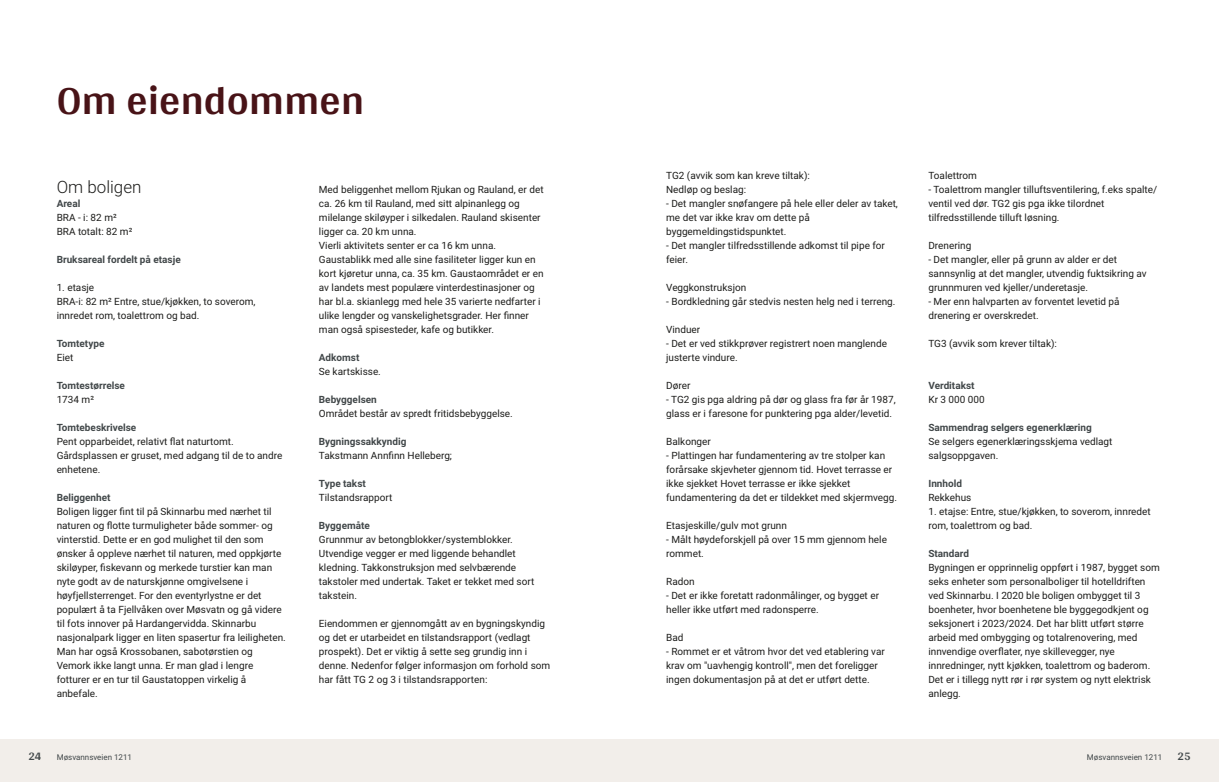
<style>
.page{position:relative;width:1219px;height:782px;background:#fff}
.page>*{position:absolute;margin:0;border:0;box-sizing:border-box;transform-origin:0 0}
.t1{font:700 42px "Arya";color:#481317}
.t2{font:300 17px "Roboto";color:#1d1d1b}
.t3{font:700 12px "Arya";color:#414749}
.t4{font:10px/14px "Roboto";color:#1d1d1b}
.t5{font:700 10px "Roboto";color:#414749}
.t6{font:8px "Roboto";color:#414749}
</style>
<div class="page">
<div style="left:0;top:739px;width:612px;height:42px;background:#f2eeea"></div>
<div style="left:607px;top:739px;width:612px;height:42px;background:#f2eeea"></div>
<h1 class="t1" style="left:57px;top:75px;width:309px">Om eiendommen</h1>
<h2 class="t2" style="left:57px;top:174px;width:86px">Om boligen</h2>
<p class="t5" style="left:57px;top:196px;width:25px">Areal</p>
<p class="t4" style="left:57px;top:209px;width:77px">BRA ‑ i: 82 m²<br>BRA totalt: 82 m²</p>
<p class="t5" style="left:57px;top:252px;width:126px">Bruksareal fordelt på etasje</p>
<p class="t4" style="left:57px;top:279px;width:200px">1. etasje<br>BRA‑i: 82 m² Entre, stue/kjøkken, to soverom, innredet rom, toalettrom og bad.</p>
<p class="t5" style="left:57px;top:336px;width:49px">Tomtetype</p>
<p class="t4" style="left:57px;top:349px;width:18px">Eiet</p>
<p class="t5" style="left:57px;top:378px;width:70px">Tomtestørrelse</p>
<p class="t4" style="left:57px;top:391px;width:39px">1734 m²</p>
<p class="t5" style="left:57px;top:420px;width:81px">Tomtebeskrivelse</p>
<p class="t4" style="left:57px;top:433px;width:227px">Pent opparbeidet, relativt flat naturtomt.<br>Gårdsplassen er gruset, med adgang til de to andre enhetene.</p>
<p class="t5" style="left:57px;top:490px;width:55px">Beliggenhet</p>
<p class="t4" style="left:57px;top:503px;width:231px">Boligen ligger fint til på Skinnarbu med nærhet til naturen og flotte turmuligheter både sommer‑ og vinterstid. Dette er en god mulighet til den som ønsker å oppleve nærhet til naturen, med oppkjørte skiløyper, fiskevann og merkede turstier kan man nyte godt av de naturskjønne omgivelsene i høyfjellsterrenget. For den eventyrlystne er det populært å ta Fjellvåken over Møsvatn og gå videre til fots innover på Hardangervidda. Skinnarbu nasjonalpark ligger en liten spasertur fra leiligheten.<br>Man har også Krossobanen, sabotørstien og Vemork ikke langt unna. Er man glad i lengre fotturer er en tur til Gaustatoppen virkelig å anbefale.</p>
<p class="t3" style="left:28px;top:749px;width:15px">24</p>
<p class="t6" style="left:57px;top:751px;width:77px">Møsvannsveien 1211</p>
<p class="t4" style="left:319px;top:181px;width:226px">Med beliggenhet mellom Rjukan og Rauland, er det ca. 26 km til Rauland, med sitt alpinanlegg og milelange skiløyper i silkedalen. Rauland skisenter ligger ca. 20 km unna.<br>Vierli aktivitets senter er ca 16 km unna.<br>Gaustablikk med alle sine fasiliteter ligger kun en kort kjøretur unna, ca. 35 km. Gaustaområdet er en av landets mest populære vinterdestinasjoner og har bl.a. skianlegg med hele 35 varierte nedfarter i ulike lengder og vanskelighetsgrader. Her finner man også spisesteder, kafe og butikker.</p>
<p class="t5" style="left:319px;top:350px;width:42px">Adkomst</p>
<p class="t4" style="left:319px;top:363px;width:64px">Se kartskisse.</p>
<p class="t5" style="left:319px;top:392px;width:59px">Bebyggelsen</p>
<p class="t4" style="left:319px;top:405px;width:195px">Området består av spredt fritidsbebyggelse.</p>
<p class="t5" style="left:319px;top:434px;width:89px">Bygningssakkyndig</p>
<p class="t4" style="left:319px;top:447px;width:135px">Takstmann Annfinn Helleberg;</p>
<p class="t5" style="left:319px;top:476px;width:48px">Type takst</p>
<p class="t4" style="left:319px;top:489px;width:75px">Tilstandsrapport</p>
<p class="t5" style="left:319px;top:518px;width:52px">Byggemåte</p>
<p class="t4" style="left:319px;top:531px;width:217px">Grunnmur av betongblokker/systemblokker.<br>Utvendige vegger er med liggende behandlet kledning. Takkonstruksjon med selvbærende takstoler med undertak. Taket er tekket med sort takstein.</p>
<p class="t4" style="left:319px;top:615px;width:233px">Eiendommen er gjennomgått av en bygningskyndig og det er utarbeidet en tilstandsrapport (vedlagt prospekt). Det er viktig å sette seg grundig inn i denne. Nedenfor følger informasjon om forhold som har fått TG 2 og 3 i tilstandsrapporten:</p>
<p class="t4" style="left:666px;top:167px;width:233px">TG2 (avvik som kan kreve tiltak):<br>Nedløp og beslag:<br>‑ Det mangler snøfangere på hele eller deler av taket, me det var ikke krav om dette på byggemeldingstidspunktet.<br>‑ Det mangler tilfredsstillende adkomst til pipe for feier.</p>
<p class="t4" style="left:666px;top:279px;width:231px">Veggkonstruksjon<br>‑ Bordkledning går stedvis nesten helg ned i terreng.</p>
<p class="t4" style="left:666px;top:321px;width:222px">Vinduer<br>‑ Det er ved stikkprøver registrert noen manglende justerte vindure.</p>
<p class="t4" style="left:666px;top:377px;width:231px">Dører<br>‑ TG2 gis pga aldring på dør og glass fra før år 1987, glass er i faresone for punktering pga alder/levetid.</p>
<p class="t4" style="left:666px;top:433px;width:232px">Balkonger<br>‑ Plattingen har fundamentering av tre stolper kan forårsake skjevheter gjennom tid. Hovet terrasse er ikke sjekket Hovet terrasse er ikke sjekket fundamentering da det er tildekket med skjermvegg.</p>
<p class="t4" style="left:666px;top:517px;width:222px">Etasjeskille/gulv mot grunn<br>‑ Målt høydeforskjell på over 15 mm gjennom hele rommet.</p>
<p class="t4" style="left:666px;top:573px;width:214px">Radon<br>‑ Det er ikke foretatt radonmålinger, og bygget er heller ikke utført med radonsperre.</p>
<p class="t4" style="left:666px;top:629px;width:220px">Bad<br>‑ Rommet er et våtrom hvor det ved etablering var krav om "uavhengig kontroll", men det foreligger ingen dokumentasjon på at det er utført dette.</p>
<p class="t4" style="left:928px;top:167px;width:230px">Toalettrom<br>‑ Toalettrom mangler tilluftsventilering, f.eks spalte/ ventil ved dør. TG2 gis pga ikke tilordnet tilfredsstillende tilluft løsning.</p>
<p class="t4" style="left:928px;top:237px;width:220px">Drenering<br>‑ Det mangler, eller på grunn av alder er det sannsynlig at det mangler, utvendig fuktsikring av grunnmuren ved kjeller/underetasje.<br>‑ Mer enn halvparten av forventet levetid på drenering er overskredet.</p>
<p class="t4" style="left:928px;top:335px;width:130px">TG3 (avvik som krever tiltak):</p>
<p class="t5" style="left:928px;top:378px;width:48px">Verditakst</p>
<p class="t4" style="left:928px;top:391px;width:58px">Kr 3 000 000</p>
<p class="t5" style="left:928px;top:420px;width:165px">Sammendrag selgers egenerklæring</p>
<p class="t4" style="left:928px;top:433px;width:186px">Se selgers egenerklæringsskjema vedlagt salgsoppgaven.</p>
<p class="t5" style="left:928px;top:476px;width:35px">Innhold</p>
<p class="t4" style="left:928px;top:489px;width:44px">Rekkehus</p>
<p class="t4" style="left:928px;top:503px;width:224px">1. etajse: Entre, stue/kjøkken, to soverom, innredet rom, toalettrom og bad.</p>
<p class="t5" style="left:928px;top:546px;width:42px">Standard</p>
<p class="t4" style="left:928px;top:559px;width:233px">Bygningen er opprinnelig oppført i 1987, bygget som seks enheter som personalboliger til hotelldriften ved Skinnarbu. I 2020 ble boligen ombygget til 3 boenheter, hvor boenhetene ble byggegodkjent og seksjonert i 2023/2024. Det har blitt utført større arbeid med ombygging og totalrenovering, med innvendige overflater, nye skillevegger, nye innredninger, nytt kjøkken, toalettrom og baderom.<br>Det er i tillegg nytt rør i rør system og nytt elektrisk anlegg.</p>
<p class="t6" style="left:1087px;top:751px;width:77px">Møsvannsveien 1211</p>
<p class="t3" style="left:1177px;top:749px;width:15px">25</p>
</div>
